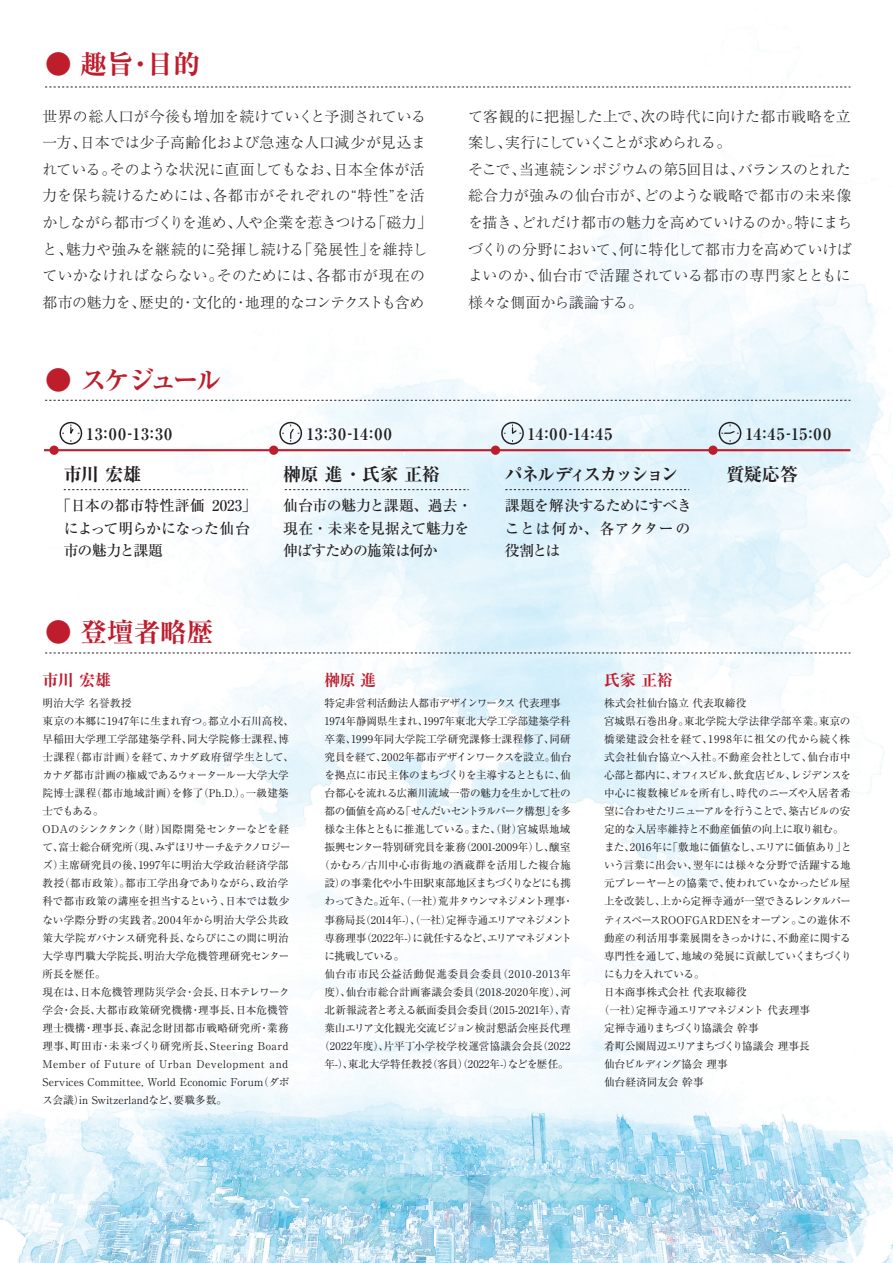
<style>
.page{position:relative;width:893px;height:1263px;background:#fff}
.page>*{position:absolute;margin:0;border:0;box-sizing:border-box;transform-origin:0 0}
.t1{font:700 expanded 26.55px "Ryumin Pr 6 N";color:#be1d2c}
.t2{font:700 expanded 18px "Ryumin Pr 6 N";letter-spacing:-.065em;color:#231f20}
.t3{font:700 expanded 18px "Ryumin Pr 6 N";letter-spacing:-.14em;color:#231f20}
.t4{font:700 15.9px "Ryumin Pr 6 N";letter-spacing:.055em;color:#231f20}
.t5{font:700 expanded 15.9px "Ryumin Pr 6 N";letter-spacing:-.035em;color:#be1d2c}
.t6{font:300 14.85px/26.5px "Ryumin Pr 6 N";letter-spacing:-.005em;color:#231f20}
.t7{font:500 14.85px/22.4px "Ryumin Pr 6 N";letter-spacing:-.03em;color:#231f20}
.t8{font:500 14.85px/22.4px "Ryumin Pr 6 N";letter-spacing:-.01em;color:#231f20}
.t9{font:10.65px/18px "Ryumin Pr 6 N";letter-spacing:-.005em;color:#231f20}
.t10{font:10.65px "Ryumin Pr 6 N";letter-spacing:-.025em;color:#231f20}
.t11{font:10.65px "Ryumin Pr 6 N";letter-spacing:-.045em;color:#231f20}
.t12{font:10.65px "Ryumin Pr 6 N";letter-spacing:-.05em;color:#231f20}
.t13{font:10.65px "Ryumin Pr 6 N";letter-spacing:-.075em;color:#231f20}
.t14{font:10.65px "Ryumin Pr 6 N";letter-spacing:-.08em;color:#231f20}
.t15{font:10.65px "Ryumin Pr 6 N";letter-spacing:-.065em;color:#231f20}
.t16{font:10.65px "Ryumin Pr 6 N";letter-spacing:-.055em;color:#231f20}
.t17{font:10.65px "Ryumin Pr 6 N";letter-spacing:.025em;color:#231f20}
.t18{font:10.65px "Ryumin Pr 6 N";letter-spacing:.045em;color:#231f20}
.t19{font:10.65px "Ryumin Pr 6 N";letter-spacing:-.07em;color:#231f20}
.t20{font:10.65px "Ryumin Pr 6 N";letter-spacing:.04em;color:#231f20}
.t21{font:10.65px "Ryumin Pr 6 N";letter-spacing:-.03em;color:#231f20}
.t22{font:10.65px "Ryumin Pr 6 N";letter-spacing:.02em;color:#231f20}
</style>
<div class="page">
<img style="left:0;top:74px;width:893px;height:1189px">
<svg style="left:45px;top:87px;width:805px;height:1px"></svg>
<svg style="left:45px;top:653px;width:805px;height:1px"></svg>
<svg style="left:45px;top:400px;width:805px;height:1px"></svg>
<hr style="left:44px;top:449px;width:806px;height:2px;background:#be1d2c">
<svg style="left:64px;top:489px;width:184px;height:1px"></svg>
<svg style="left:285px;top:489px;width:184px;height:1px"></svg>
<svg style="left:505px;top:489px;width:184px;height:1px"></svg>
<svg style="left:279px;top:422px;width:23px;height:22px"></svg>
<svg style="left:60px;top:422px;width:22px;height:22px"></svg>
<div style="left:49px;top:446px;width:10px;height:9px;background:#be1d2c;border-radius:50%"></div>
<div style="left:269px;top:446px;width:9px;height:9px;background:#be1d2c;border-radius:50%"></div>
<div style="left:491px;top:446px;width:9px;height:9px;background:#be1d2c;border-radius:50%"></div>
<div style="left:708px;top:446px;width:10px;height:9px;background:#be1d2c;border-radius:50%"></div>
<svg style="left:501px;top:422px;width:23px;height:22px"></svg>
<svg style="left:719px;top:422px;width:22px;height:22px"></svg>
<h1 class="t1" style="left:45px;top:44px;width:157px">● 趣旨・目的</h1>
<p class="t6" style="left:43px;top:102px;width:391px">世界の総人口が今後も増加を続けていくと予測されている一方、日本では少子高齢化および急速な人口減少が見込まれている。そのような状況に直面してもなお、日本全体が活力を保ち続けるためには、各都市がそれぞれの“特性”を活かしながら都市づくりを進め、人や企業を惹きつける「磁力」と、魅力や強みを継続的に発揮し続ける「発展性」を維持していかなければならない。そのためには、各都市が現在の都市の魅力を、歴史的・文化的・地理的なコンテクストも含め</p>
<h3 class="t6" style="left:468px;top:102px;width:385px">て客観的に把握した上で、次の時代に向けた都市戦略を立案し、実行にしていくことが求められる。<br>そこで、当連続シンポジウムの第5回目は、バランスのとれた総合力が強みの仙台市が、どのような戦略で都市の未来像を描き、どれだけ都市の魅力を高めていけるのか。特にまちづくりの分野において、何に特化して都市力を高めていけばよいのか、仙台市で活躍されている都市の専門家とともに様々な側面から議論する。</h3>
<h1 class="t1" style="left:45px;top:359px;width:178px">● スケジュール</h1>
<h3 class="t4" style="left:86px;top:421px;width:87px">13:00-13:30</h3>
<h3 class="t4" style="left:306px;top:421px;width:87px">13:30-14:00</h3>
<h3 class="t4" style="left:527px;top:421px;width:87px">14:00-14:45</h3>
<h3 class="t4" style="left:746px;top:421px;width:87px">14:45-15:00</h3>
<h2 class="t2" style="left:726px;top:461px;width:73px">質疑応答</h2>
<h3 class="t8" style="left:64px;top:494px;width:194px;text-indent:-7px">「日本の都市特性評価 2023」によって明らかになった仙台市の魅力と課題</h3>
<h2 class="t2" style="left:64px;top:461px;width:79px">市川 宏雄</h2>
<h2 class="t2" style="left:283px;top:461px;width:158px">榊原 進 ・氏家 正裕</h2>
<h2 class="t3" style="left:505px;top:461px;width:175px">パネルディスカッション</h2>
<h3 class="t7" style="left:283px;top:494px;width:191px">仙台市の魅力と課題、過去・現在・未来を見据えて魅力を伸ばすための施策は何か</h3>
<h3 class="t7" style="left:505px;top:494px;width:189px">課題を解決するためにすべきことは何か、各アクターの役割とは</h3>
<h1 class="t1" style="left:45px;top:611px;width:170px">● 登壇者略歴</h1>
<h3 class="t5" style="left:43px;top:668px;width:70px">市川 宏雄</h3>
<p class="t9" style="left:43px;top:693px;width:253px">明治大学 名誉教授<br>東京の本郷に1947年に生まれ育つ。都立小石川高校、早稲田大学理工学部建築学科、同大学院修士課程、博士課程（都市計画）を経て、カナダ政府留学生として、カナダ都市計画の権威であるウォータールー大学大学院博士課程（都市地域計画）を修了（Ph.D.）。一級建築士でもある。<br>ODAのシンクタンク（財）国際開発センターなどを経て、富士総合研究所（現、みずほリサーチ&amp;テクノロジーズ）主席研究員の後、1997年に明治大学政治経済学部教授（都市政策）。都市工学出身でありながら、政治学科で都市政策の講座を担当するという、日本では数少ない学際分野の実践者。2004年から明治大学公共政策大学院ガバナンス研究科長、ならびにこの間に明治大学専門職大学院長、明治大学危機管理研究センター所長を歴任。<br>現在は、日本危機管理防災学会・会長、日本テレワーク学会・会長、大都市政策研究機構・理事長、日本危機管理士機構・理事長、森記念財団都市戦略研究所・業務理事、町田市・未来づくり研究所長、Steering Board<br>Member of Future of Urban Development and<br>Services Committee, World Economic Forum（ダボス会議）in Switzerlandなど、要職多数。</p>
<h3 class="t5" style="left:324px;top:668px;width:53px">榊原 進</h3>
<p class="t10" style="left:324px;top:694px;width:238px">特定非営利活動法人都市デザインワークス 代表理事</p>
<p class="t9" style="left:324px;top:711px;width:248px">1974年静岡県生まれ、1997年東北大学工学部建築学科</p>
<p class="t9" style="left:324px;top:729px;width:248px">卒業、1999年同大学院工学研究課修士課程修了、同研</p>
<p class="t9" style="left:324px;top:747px;width:248px">究員を経て、2002年都市デザインワークスを設立。仙台</p>
<p class="t19" style="left:324px;top:766px;width:248px">を拠点に市民主体のまちづくりを主導するとともに、仙</p>
<p class="t10" style="left:324px;top:785px;width:248px">台都心を流れる広瀬川流域一帯の魅力を生かして杜の</p>
<p class="t13" style="left:324px;top:803px;width:248px">都の価値を高める「せんだいセントラルパーク構想」を多</p>
<p class="t10" style="left:324px;top:821px;width:248px">様な主体とともに推進している。また、（財）宮城県地域</p>
<p class="t9" style="left:324px;top:838px;width:248px">振興センター特別研究員を兼務（2001-2009年）し、醸室</p>
<p class="t9" style="left:319px;top:856px;width:253px">（かむろ/古川中心市街地の酒蔵群を活用した複合施</p>
<p class="t12" style="left:324px;top:875px;width:248px">設）の事業化や小牛田駅東部地区まちづくりなどにも携</p>
<p class="t14" style="left:324px;top:893px;width:251px">わってきた。近年、（一社）荒井タウンマネジメント理事・</p>
<p class="t11" style="left:324px;top:911px;width:249px">事務局長（2014年-）、（一社）定禅寺通エリアマネジメント</p>
<p class="t16" style="left:324px;top:929px;width:249px">専務理事（2022年-）に就任するなど、エリアマネジメント</p>
<p class="t15" style="left:324px;top:947px;width:81px">に挑戦している。</p>
<p class="t18" style="left:324px;top:965px;width:248px">仙台市市民公益活動促進委員会委員（2010-2013年</p>
<p class="t9" style="left:324px;top:982px;width:248px">度）、仙台市総合計画審議会委員（2018-2020年度）、河</p>
<p class="t10" style="left:324px;top:1001px;width:248px">北新報読者と考える紙面委員会委員（2015-2021年）、青</p>
<p class="t9" style="left:324px;top:1018px;width:248px">葉山エリア文化観光交流ビジョン検討懇話会座長代理</p>
<p class="t17" style="left:319px;top:1038px;width:253px">（2022年度）、片平丁小学校学校運営協議会会長（2022</p>
<p class="t9" style="left:324px;top:1054px;width:246px">年-）、東北大学特任教授（客員）（2022年-）などを歴任。</p>
<h3 class="t5" style="left:604px;top:668px;width:70px">氏家 正裕</h3>
<p class="t9" style="left:604px;top:693px;width:144px">株式会社仙台協立 代表取締役</p>
<p class="t9" style="left:604px;top:711px;width:248px">宮城県石巻出身。東北学院大学法律学部卒業。東京の</p>
<p class="t20" style="left:604px;top:730px;width:247px">橋梁建設会社を経て、1998年に祖父の代から続く株</p>
<p class="t22" style="left:604px;top:748px;width:248px">式会社仙台協立へ入社。不動産会社として、仙台市中</p>
<p class="t12" style="left:604px;top:766px;width:248px">心部と都内に、オフィスビル、飲食店ビル、レジデンスを</p>
<p class="t9" style="left:604px;top:783px;width:248px">中心に複数棟ビルを所有し、時代のニーズや入居者希</p>
<p class="t15" style="left:604px;top:803px;width:248px">望に合わせたリニューアルを行うことで、築古ビルの安</p>
<p class="t9" style="left:604px;top:819px;width:241px">定的な入居率維持と不動産価値の向上に取り組む。</p>
<p class="t10" style="left:604px;top:839px;width:249px">また、2016年に「敷地に価値なし、エリアに価値あり」と</p>
<p class="t9" style="left:604px;top:856px;width:248px">いう言葉に出会い、翌年には様々な分野で活躍する地</p>
<p class="t9" style="left:604px;top:874px;width:248px">元プレーヤーとの協業で、使われていなかったビル屋</p>
<p class="t11" style="left:604px;top:893px;width:249px">上を改装し、上から定禅寺通が一望できるレンタルパー</p>
<p class="t9" style="left:604px;top:910px;width:248px">ティスペースROOFGARDENをオープン。この遊休不</p>
<p class="t9" style="left:604px;top:928px;width:248px">動産の利活用事業展開をきっかけに、不動産に関する</p>
<p class="t21" style="left:604px;top:947px;width:249px">専門性を通して、地域の発展に貢献していくまちづくり</p>
<p class="t14" style="left:604px;top:965px;width:102px">にも力を入れている。</p>
<p class="t9" style="left:604px;top:982px;width:144px">日本商事株式会社 代表取締役</p>
<p class="t10" style="left:599px;top:1001px;width:213px">（一社）定禅寺通エリアマネジメント 代表理事</p>
<p class="t13" style="left:604px;top:1019px;width:156px">定禅寺通りまちづくり協議会 幹事</p>
<p class="t11" style="left:604px;top:1038px;width:207px">肴町公園周辺エリアまちづくり協議会 理事長</p>
<p class="t11" style="left:604px;top:1056px;width:125px">仙台ビルディング協会 理事</p>
<p class="t9" style="left:604px;top:1072px;width:101px">仙台経済同友会 幹事</p>
</div>
